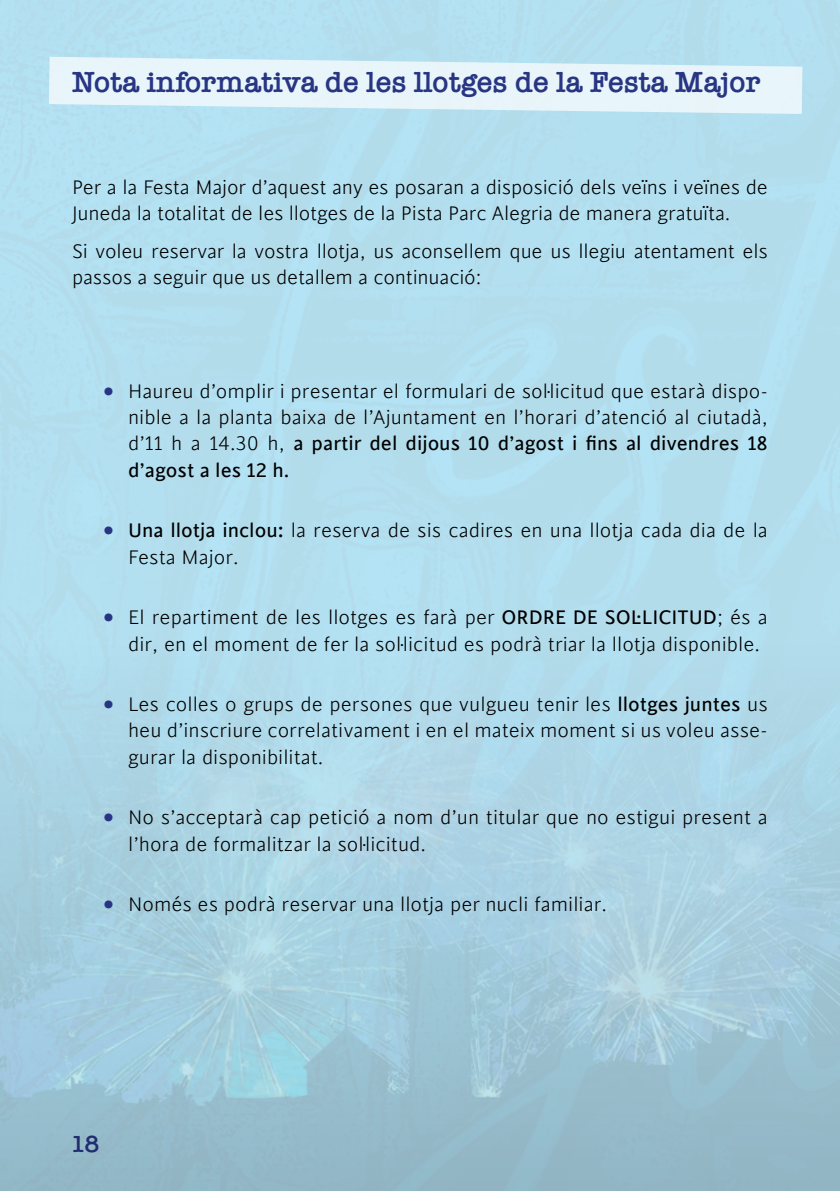
<style>
.page{position:relative;width:840px;height:1191px;background:#fff}
.page>*{position:absolute;margin:0;border:0;box-sizing:border-box;transform-origin:0 0}
.t1{font:600 30px "American Typewriter";color:#283583}
.t2{font:600 24px "American Typewriter";color:#283583}
.t3{font:300 22px/26.4px "Cinta";color:#000}
.s1{font-weight:700;font-size:48px;color:#283583}
.s2{font-weight:400}
.s3{font-weight:500}
</style>
<div class="page">
<svg style="left:49px;top:57px;width:753px;height:57px;background:#def1f8"></svg>
<img style="left:0;top:635px;width:839px;height:556px">
<h1 class="t1" style="left:72px;top:59px;width:689px">Nota informativa de les llotges de la Festa Major</h1>
<p class="t3" style="left:72px;top:174px;width:697px">Per a la Festa Major d’aquest any es posaran a disposició dels veïns i veïnes de<br>Juneda la totalitat de les llotges de la Pista Parc Alegria de manera gratuïta.</p>
<p class="t3" style="left:72px;top:239px;width:697px">Si voleu reservar la vostra llotja, us aconsellem que us llegiu atentament els passos a seguir que us detallem a continuació:</p>
<p class="t3" style="left:128px;top:378px;width:641px;text-align:justify;text-indent:-26px"><span class="s1">·</span> Haureu d’omplir i presentar el formulari de sol·licitud que estarà dispo&shy;nible a la planta baixa de l’Ajuntament en l’horari d’atenció al ciutadà, d’11 h a 14.30 h, <span class="s2">a partir del dijous 10 d’agost i fins al divendres 18 d’agost a les 12 h.</span></p>
<p class="t3" style="left:128px;top:518px;width:641px;text-indent:-26px"><span class="s1">·</span> <span class="s2">Una llotja inclou</span><span class="s3">:</span> la reserva de sis cadires en una llotja cada dia de la<br>Festa Major.</p>
<p class="t3" style="left:128px;top:605px;width:640px;text-indent:-26px"><span class="s1">·</span> El repartiment de les llotges es farà per <span class="s2">ORDRE DE SOL·LICITUD</span>; és a dir, en el moment de fer la sol·licitud es podrà triar la llotja disponible.</p>
<p class="t3" style="left:128px;top:691px;width:641px;text-align:justify;text-indent:-26px"><span class="s1">·</span> Les colles o grups de persones que vulgueu tenir les <span class="s2">llotges juntes</span> us heu d’inscriure correlativament i en el mateix moment si us voleu asse&shy;gurar la disponibilitat.</p>
<p class="t3" style="left:128px;top:805px;width:641px;text-indent:-26px"><span class="s1">·</span> No s’acceptarà cap petició a nom d’un titular que no estigui present a l’hora de formalitzar la sol·licitud.</p>
<p class="t3" style="left:102px;top:891px;width:506px"><span class="s1">·</span> Només es podrà reservar una llotja per nucli familiar.</p>
<p class="t2" style="left:71px;top:1125px;width:30px">18</p>
</div>
